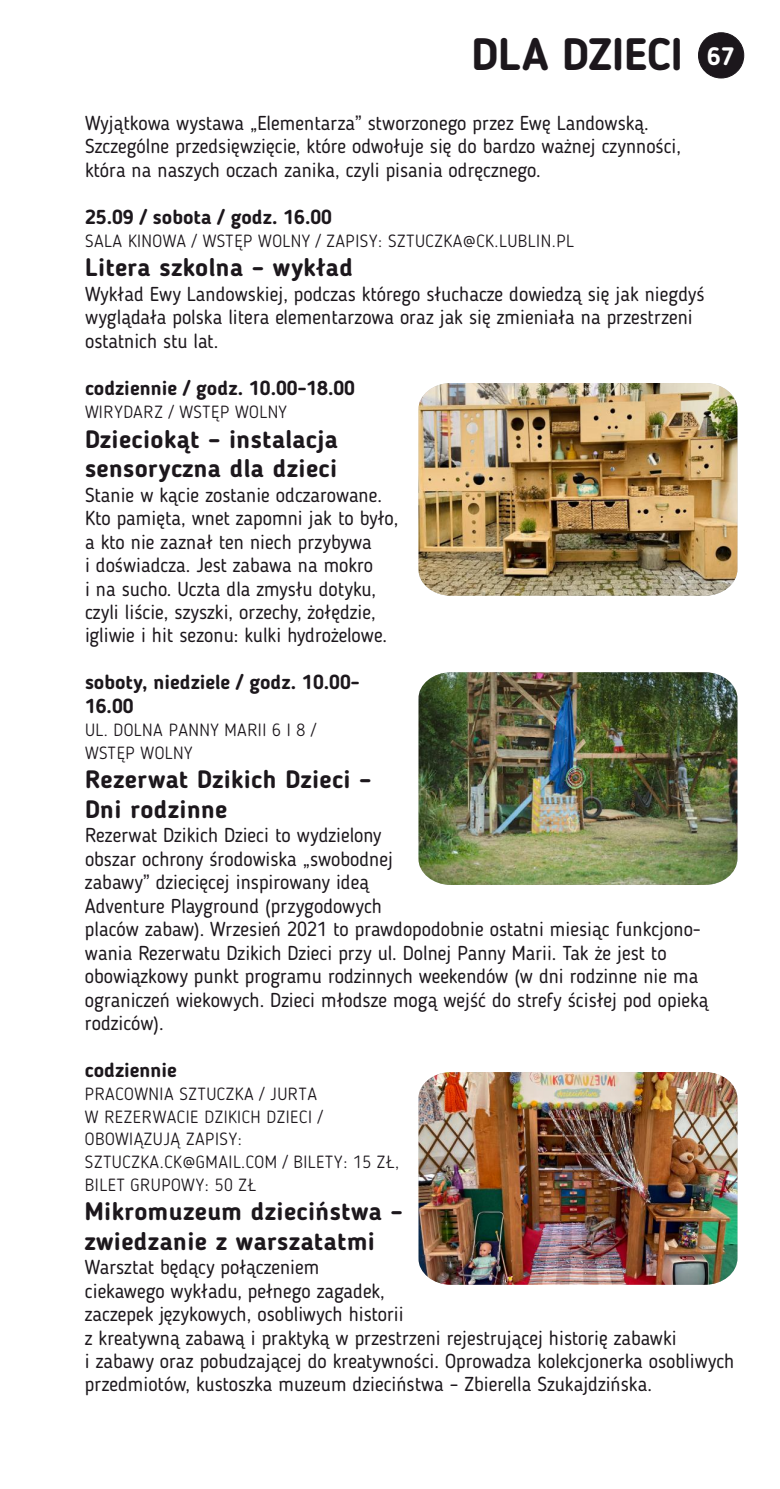
<style>
.page{position:relative;width:780px;height:1489px;background:#fff}
.page>*{position:absolute;margin:0;border:0;box-sizing:border-box;transform-origin:0 0}
.t1{font:700 45px "Blogger Sans";color:#1c171c}
.t2{font:700 25px/29.5px "Blogger Sans";letter-spacing:.015em;color:#1c171c}
.t3{font:20px/23.5px "Blogger Sans";color:#1c171c}
.t4{font:700 20px/23.5px "Blogger Sans";color:#1c171c}
.t5{font:300 17.5px/22.5px "Blogger Sans";letter-spacing:.03em;color:#1c171c}
.s1{font-size:25px;color:#fff}
.s2{font-family:"Arial"}
</style>
<div class="page">
<div style="left:698px;top:32px;width:46px;height:46px;background:#1c171c;border:1px solid #1c171c;border-radius:50%"></div>
<img style="left:418px;top:383px;width:319px;height:212px">
<img style="left:418px;top:672px;width:319px;height:212px">
<img style="left:418px;top:1072px;width:319px;height:212px">
<h1 class="t1" style="left:471px;top:36px;width:265px">DLA DZIECI <span class="s1">67</span></h1>
<p class="t3" style="left:85px;top:113px;width:597px">Wyjątkowa wystawa „Elementarza<span class="s2">ˮ</span> stworzonego przez Ewę Landowską.<br>Szczególne przedsięwzięcie, które odwołuje się do bardzo ważnej czynności, która na naszych oczach zanika, czyli pisania odręcznego.</p>
<p class="t4" style="left:85px;top:207px;width:248px">25.09 / sobota / godz. 16.00</p>
<p class="t5" style="left:85px;top:231px;width:490px">SALA KINOWA / WSTĘP WOLNY / ZAPISY: SZTUCZKA@CK.LUBLIN.PL</p>
<p class="t2" style="left:85px;top:255px;width:269px">Litera szkolna – wykład</p>
<p class="t3" style="left:85px;top:284px;width:621px">Wykład Ewy Landowskiej, podczas którego słuchacze dowiedzą się jak niegdyś wyglądała polska litera elementarzowa oraz jak się zmieniała na przestrzeni ostatnich stu lat.</p>
<p class="t4" style="left:85px;top:378px;width:271px">codziennie / godz. 10.00-18.00</p>
<p class="t5" style="left:85px;top:402px;width:203px">WIRYDARZ / WSTĘP WOLNY</p>
<p class="t2" style="left:85px;top:426px;width:254px">Dzieciokąt – instalacja sensoryczna dla dzieci</p>
<p class="t3" style="left:85px;top:485px;width:315px">Stanie w kącie zostanie odczarowane.<br>Kto pamięta, wnet zapomni jak to było, a kto nie zaznał ten niech przybywa<br>i doświadcza. Jest zabawa na mokro<br>i na sucho. Uczta dla zmysłu dotyku, czyli liście, szyszki, orzechy, żołędzie, igliwie i hit sezonu: kulki hydrożelowe.</p>
<p class="t4" style="left:85px;top:672px;width:276px">soboty, niedziele / godz. 10.00-<br>16.00</p>
<p class="t5" style="left:85px;top:720px;width:232px">UL. DOLNA PANNY MARII 6 I 8 /<br>WSTĘP WOLNY</p>
<p class="t2" style="left:85px;top:767px;width:288px">Rezerwat Dzikich Dzieci –<br>Dni rodzinne</p>
<p class="t3" style="left:85px;top:825px;width:625px">Rezerwat Dzikich Dzieci to wydzielony<br>obszar ochrony środowiska „swobodnej<br>zabawy<span class="s2">ˮ</span> dziecięcej inspirowany ideą<br>Adventure Playground (przygodowych<br>placów zabaw). Wrzesień 2021 to prawdopodobnie ostatni miesiąc funkcjono&shy;wania Rezerwatu Dzikich Dzieci przy ul. Dolnej Panny Marii. Tak że jest to obowiązkowy punkt programu rodzinnych weekendów (w dni rodzinne nie ma ograniczeń wiekowych. Dzieci młodsze mogą wejść do strefy ścisłej pod opieką rodziców).</p>
<p class="t4" style="left:85px;top:1059px;width:93px">codziennie</p>
<p class="t5" style="left:85px;top:1084px;width:316px">PRACOWNIA SZTUCZKA / JURTA<br>W REZERWACIE DZIKICH DZIECI /<br>OBOWIĄZUJĄ ZAPISY:<br>SZTUCZKA.CK@GMAIL.COM / BILETY: 15 ZŁ,<br>BILET GRUPOWY: 50 ZŁ</p>
<p class="t2" style="left:85px;top:1198px;width:319px">Mikromuzeum dzieciństwa – zwiedzanie z warszatatmi</p>
<p class="t3" style="left:85px;top:1257px;width:651px">Warsztat będący połączeniem<br>ciekawego wykładu, pełnego zagadek,<br>zaczepek językowych, osobliwych historii<br>z kreatywną zabawą i praktyką w przestrzeni rejestrującej historię zabawki<br>i zabawy oraz pobudzającej do kreatywności. Oprowadza kolekcjonerka osobliwych przedmiotów, kustoszka muzeum dzieciństwa – Zbierella Szukajdzińska.</p>
</div>
